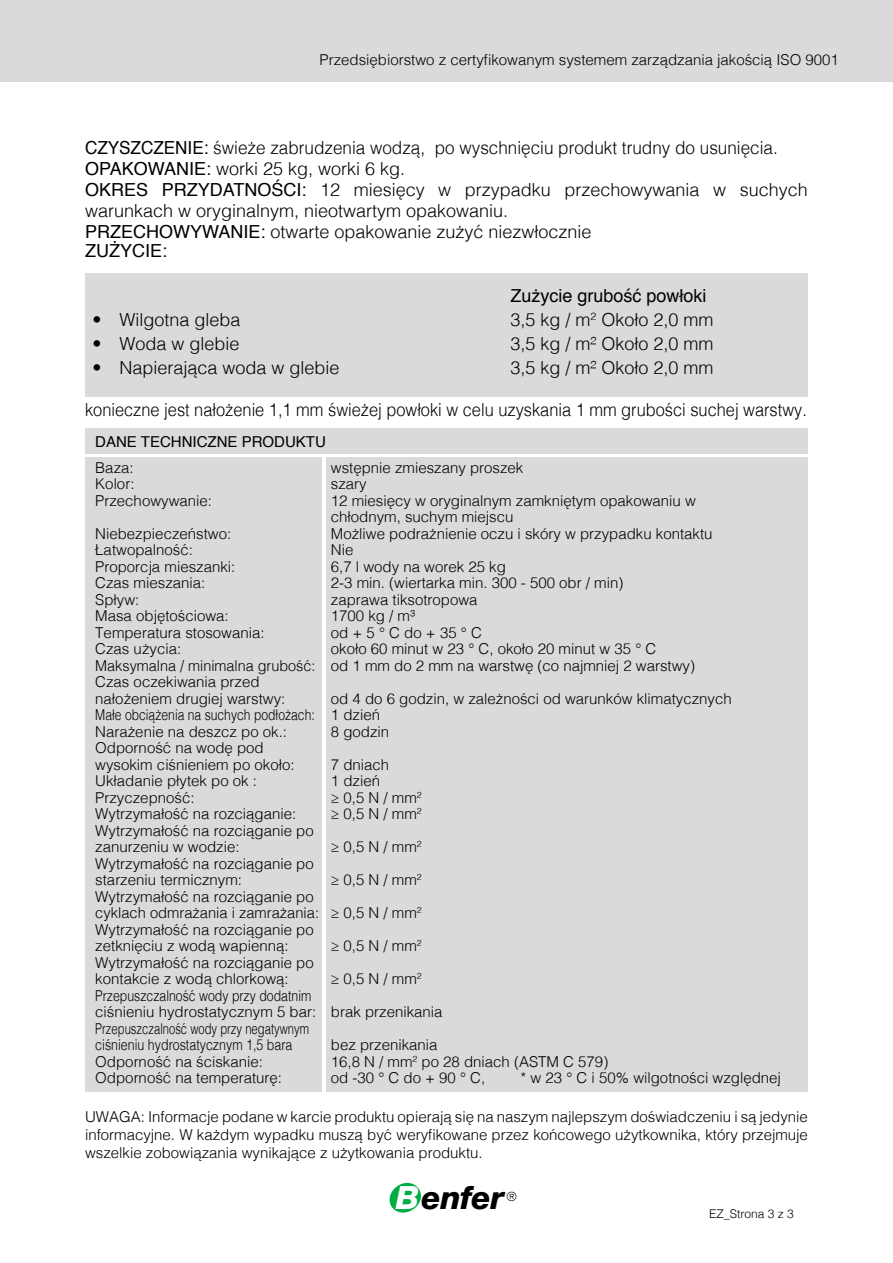
<style>
.page{position:relative;width:893px;height:1263px;background:#fff}
.page>*{position:absolute;margin:0;border:0;box-sizing:border-box;transform-origin:0 0}
.t1{font:italic 800 32.1px "Helvetica Neue";letter-spacing:-.02em;color:#000}
.t2{font:300 18px/21px "Helvetica";color:#000;scale:.95 1}
.t3{font:300 18px "Helvetica";color:#000}
.t4{font:300 18px "Helvetica";color:#000;scale:.91 1}
.t5{font:18px "Helvetica";color:#000}
.t6{font:300 15px/16.5px "Helvetica";color:#000}
.t7{font:300 15px/16.5px "Helvetica";color:#000;scale:.82 1}
.t8{font:15px "Helvetica";color:#000}
.t9{font:300 12.15px "Futura";color:#000}
.t10{font:300 12px "Helvetica";color:#000}
.s1{font-weight:400}
.s2{color:#fff}
</style>
<div class="page">
<div style="left:0;top:0;width:893px;height:82px;background:#dadada"></div>
<svg style="left:389px;top:1183px;width:32px;height:29px"></svg>
<div style="left:326px;top:458px;width:482px;height:634px;background:#dadada"></div>
<div style="left:85px;top:458px;width:236px;height:634px;background:#dadada"></div>
<div style="left:85px;top:428px;width:723px;height:26px;background:#dadada"></div>
<div style="left:85px;top:273px;width:723px;height:123px;background:#dadada"></div>
<p class="t6" style="left:320px;top:51px;width:521px">Przedsiębiorstwo z certyfikowanym systemem zarządzania jakością ISO 9001</p>
<p class="t2" style="left:85px;top:136px;width:762px"><span class="s1">CZYSZCZENIE:</span> świeże zabrudzenia wodzą, po wyschnięciu produkt trudny do usunięcia.<br><span class="s1">OPAKOWANIE:</span> worki 25 kg, worki 6 kg.<br><span class="s1">OKRES PRZYDATNOŚCI:</span> 12 miesięcy w przypadku przechowywania w suchych warunkach w oryginalnym, nieotwartym opakowaniu.<br><span class="s1">PRZECHOWYWANIE:</span> otwarte opakowanie zużyć niezwłocznie</p>
<p class="t5" style="left:85px;top:237px;width:84px">ZUŻYCIE:</p>
<p class="t5" style="left:510px;top:282px;width:198px">Zużycie grubość powłoki</p>
<p class="t3" style="left:93px;top:304px;width:150px">• Wilgotna gleba</p>
<p class="t3" style="left:510px;top:304px;width:205px">3,5 kg / m<sup>2</sup> Około 2,0 mm</p>
<p class="t3" style="left:93px;top:328px;width:149px">• Woda w glebie</p>
<p class="t3" style="left:510px;top:328px;width:205px">3,5 kg / m² Około 2,0 mm</p>
<p class="t3" style="left:93px;top:352px;width:249px">• Napierająca woda w glebie</p>
<p class="t3" style="left:510px;top:352px;width:205px">3,5 kg / m² Około 2,0 mm</p>
<p class="t4" style="left:85px;top:394px;width:795px">konieczne jest nałożenie 1,1 mm świeżej powłoki w celu uzyskania 1 mm grubości suchej warstwy.</p>
<p class="t8" style="left:95px;top:430px;width:232px">DANE TECHNICZNE PRODUKTU</p>
<p class="t6" style="left:95px;top:458px;width:40px">Baza:</p>
<p class="t6" style="left:331px;top:458px;width:194px">wstępnie zmieszany proszek</p>
<p class="t6" style="left:95px;top:474px;width:41px">Kolor:</p>
<p class="t6" style="left:331px;top:474px;width:37px">szary</p>
<p class="t6" style="left:95px;top:491px;width:118px">Przechowywanie:</p>
<p class="t6" style="left:331px;top:491px;width:367px">12 miesięcy w oryginalnym zamkniętym opakowaniu w chłodnym, suchym miejscu</p>
<p class="t6" style="left:95px;top:524px;width:137px">Niebezpieczeństwo:</p>
<p class="t6" style="left:331px;top:524px;width:383px">Możliwe podrażnienie oczu i skóry w przypadku kontaktu</p>
<p class="t6" style="left:95px;top:540px;width:99px">Łatwopalność:</p>
<p class="t6" style="left:331px;top:540px;width:24px">Nie</p>
<p class="t6" style="left:95px;top:557px;width:142px">Proporcja mieszanki:</p>
<p class="t6" style="left:331px;top:557px;width:177px">6,7 l wody na worek 25 kg</p>
<p class="t6" style="left:95px;top:573px;width:112px">Czas mieszania:</p>
<p class="t6" style="left:331px;top:573px;width:294px">2-3 min. (wiertarka min. 300 - 500 obr / min)</p>
<p class="t6" style="left:95px;top:590px;width:46px">Spływ:</p>
<p class="t6" style="left:331px;top:590px;width:148px">zaprawa tiksotropowa</p>
<p class="t6" style="left:95px;top:606px;width:135px">Masa objętościowa:</p>
<p class="t6" style="left:331px;top:606px;width:86px">1700 kg / m³</p>
<p class="t6" style="left:95px;top:623px;width:171px">Temperatura stosowania:</p>
<p class="t6" style="left:331px;top:623px;width:153px">od + 5 ° C do + 35 ° C</p>
<p class="t6" style="left:95px;top:639px;width:87px">Czas użycia:</p>
<p class="t6" style="left:95px;top:639px;width:601px;text-indent:236px">około 60 minut w 23 ° C, około 20 minut w 35 ° C Maksymalna / minimalna grubość: od 1 mm do 2 mm na warstwę (co najmniej 2 warstwy)<br>Czas oczekiwania przed<br>nałożeniem drugiej warstwy:</p>
<p class="t6" style="left:95px;top:689px;width:638px;text-indent:235px">od 4 do 6 godzin, w zależności od warunków klimatycznych<br>Małe obciążenia na suchych podłożach: 1 dzień<br>Narażenie na deszcz po ok.:</p>
<p class="t6" style="left:331px;top:722px;width:60px">8 godzin</p>
<p class="t6" style="left:95px;top:738px;width:201px">Odporność na wodę pod wysokim ciśnieniem po około:</p>
<p class="t6" style="left:331px;top:755px;width:60px">7 dniach</p>
<p class="t6" style="left:95px;top:771px;width:163px">Układanie płytek po ok :</p>
<p class="t6" style="left:331px;top:771px;width:51px">1 dzień</p>
<p class="t6" style="left:95px;top:788px;width:101px">Przyczepność:</p>
<p class="t6" style="left:331px;top:788px;width:92px">≥ 0,5 N / mm<sup>2</sup></p>
<p class="t6" style="left:95px;top:804px;width:202px">Wytrzymałość na rozciąganie:</p>
<p class="t6" style="left:331px;top:804px;width:92px">≥ 0,5 N / mm<sup>2</sup></p>
<p class="t6" style="left:95px;top:821px;width:220px">Wytrzymałość na rozciąganie po zanurzeniu w wodzie:</p>
<p class="t6" style="left:331px;top:837px;width:92px">≥ 0,5 N / mm<sup>2</sup></p>
<p class="t6" style="left:95px;top:854px;width:220px">Wytrzymałość na rozciąganie po starzeniu termicznym:</p>
<p class="t6" style="left:331px;top:870px;width:92px">≥ 0,5 N / mm<sup>2</sup></p>
<p class="t6" style="left:95px;top:887px;width:328px">Wytrzymałość na rozciąganie po<br>cyklach odmrażania i zamrażania: ≥ 0,5 N / mm<sup>2<br></sup>Wytrzymałość na rozciąganie po<br>zetknięciu z wodą wapienną:</p>
<p class="t6" style="left:331px;top:936px;width:92px">≥ 0,5 N / mm<sup>2</sup></p>
<p class="t6" style="left:95px;top:953px;width:220px">Wytrzymałość na rozciąganie po kontakcie z wodą chlorkową:</p>
<p class="t6" style="left:331px;top:969px;width:92px">≥ 0,5 N / mm<sup>2</sup></p>
<p class="t7" style="left:95px;top:986px;width:425px">Przepuszczalność wody przy dodatnim<br>ciśnieniu hydrostatycznym 5 bar: brak przenikania Przepuszczalność wody przy negatywnym<br>ciśnieniu hydrostatycznym 1,5 bara</p>
<p class="t6" style="left:331px;top:1035px;width:108px">bez przenikania</p>
<p class="t6" style="left:95px;top:1052px;width:169px">Odporność na ściskanie:</p>
<p class="t6" style="left:331px;top:1052px;width:279px">16,8 N / mm<sup>2</sup> po 28 dniach (ASTM C 579)</p>
<p class="t6" style="left:95px;top:1068px;width:188px">Odporność na temperaturę:</p>
<p class="t6" style="left:331px;top:1068px;width:156px">od -30 ° C do + 90 ° C,</p>
<p class="t6" style="left:521px;top:1068px;width:262px">* w 23 ° C i 50% wilgotności względnej</p>
<p class="t6" style="left:85px;top:1106px;width:724px;line-height:18px;text-align:justify">UWAGA: Informacje podane w karcie produktu opierają się na naszym najlepszym doświadczeniu i są jedynie informacyjne. W każdym wypadku muszą być weryfikowane przez końcowego użytkownika, który przejmuje wszelkie zobowiązania wynikające z użytkowania produktu.</p>
<h1 class="t1" style="left:396px;top:1179px;width:110px"><span class="s2">B</span>enfer</h1>
<p class="t9" style="left:507px;top:1189px;width:11px">®</p>
<p class="t10" style="left:709px;top:1203px;width:86px">EZ_Strona 3 z 3</p>
</div>
